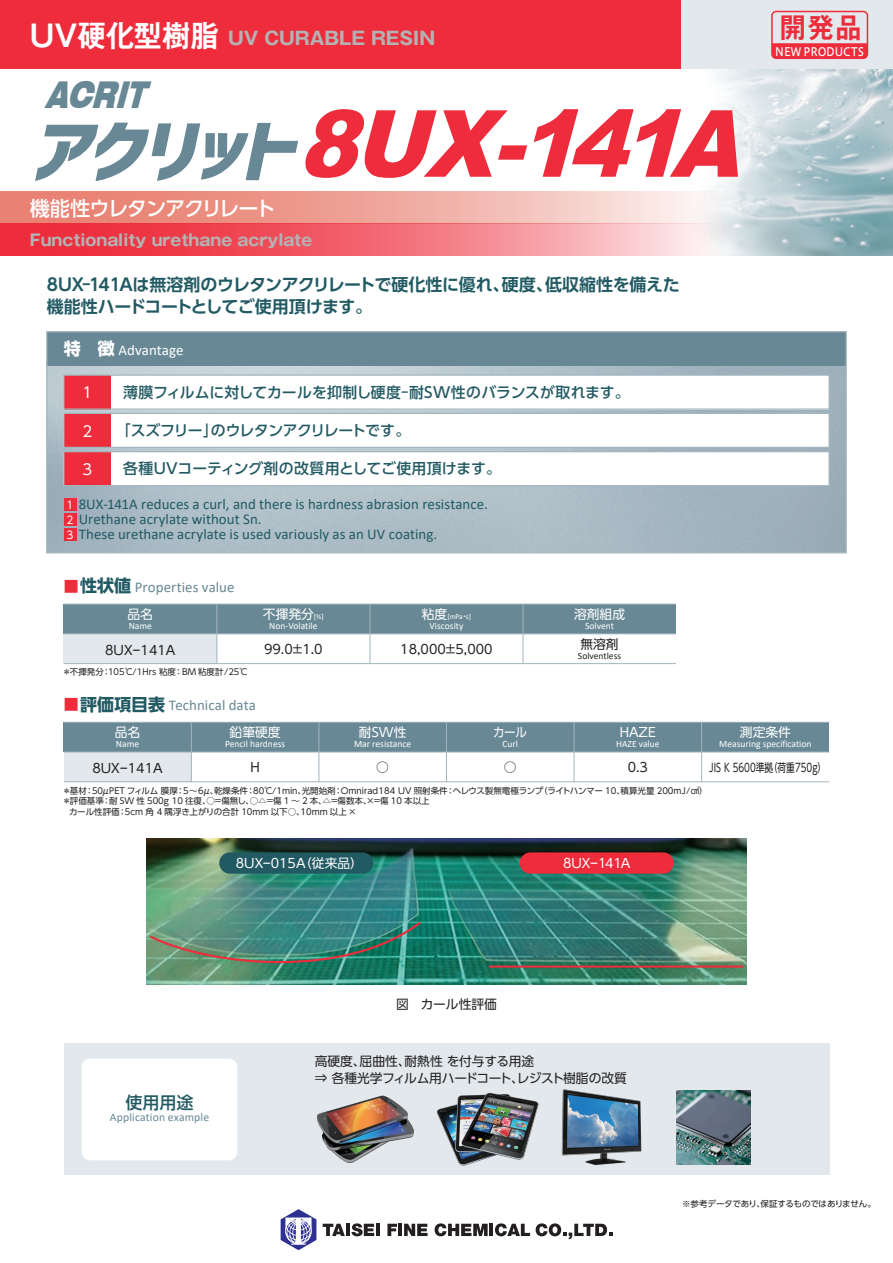
<style>
.page{position:relative;width:893px;height:1263px;background:#fff}
.page>*{position:absolute;margin:0;border:0;box-sizing:border-box;transform-origin:0 0}
.t1{font:italic 900 92.85px "Arial";color:#ee2c3b;scale:.94 1}
.t2{font:italic 900 expanded 36.9px "Swiss 721 BT";color:#688895;scale:.65 1}
.t3{font:700 27.6px "Gothic MB101 Pro De";color:#ee2c3b;scale:.94 1}
.t4{font:500 20.25px "UD Shin Go Pro";letter-spacing:-.06em;color:#fff}
.t5{font:700 18px "Gothic MB101 Pro";letter-spacing:-.005em;color:#b4b2b2}
.t6{font:700 16.95px/21.3px "UD Shin Go Pro De";letter-spacing:-.02em;color:#225a63}
.t7{font:500 16.95px "UD Shin Go Pro";color:#225a63}
.t8{font:700 15.9px "Gothic MB101 Pro";color:#b4b2b2}
.t9{font:14.85px/14.9px "Calibri";letter-spacing:.005em;color:#225a63}
.t10{font:14.85px "Calibri";color:#688895}
.t11{font:500 14.85px "UD Shin Go Pro";letter-spacing:.005em;color:#225a63}
.t12{font:500 14.85px "UD Shin Go Pro";letter-spacing:.01em;color:#225a63}
.t13{font:500 14.85px "UD Shin Go Pro";letter-spacing:-.04em;color:#225a63}
.t14{font:14.85px "Calibri";letter-spacing:.005em;color:#fff}
.t15{font:14.85px "UD Shin Go Pro";color:#fff}
.t16{font:12.75px/17px "UD Shin Go Pro";color:#231f20}
.t17{font:12.75px "UD Shin Go Pro";color:#fff}
.t18{font:12.75px "UD Shin Go Pro";color:#fff;scale:.9 1}
.t19{font:11.7px "UD Shin Go Pro";color:#231f20;scale:.75 1}
.t20{font:11.7px "Calibri";letter-spacing:.015em;color:#688895}
.t21{font:11.7px "Hiragino UD Sans Std W5";color:#fff;scale:.9 1}
.t22{font:10.65px/14.9px "UD Shin Go Pro";color:#fff;text-align:justify}
.t23{font:9.6px "Calibri";color:#fff}
.t24{font:9.6px "Calibri";color:#231f20}
.t25{font:8.55px "UD Shin Go Pro";color:#231f20}
.t26{font:7.5px "Calibri";color:#fff}
.s1{font-family:"Gothic MB101 Pro De";font-size:29.7px;color:#fff}
.s2{font-family:"Corporate Logo Bold";font-weight:400;font-size:68.25px;color:#688895}
.s3{font-family:"UD Shin Go Pro";font-weight:700;font-size:16.95px}
.s4{font-family:"UD Shin Go Pro";font-weight:700;color:#ee2c3b}
.s5{font-family:"UD Shin Go Pro";font-weight:700;font-size:16.95px;color:#225a63}
.s6{font-family:"Calibri";font-size:7.5px}
.s7{font-family:"UD Shin Go Pro";font-size:12.75px}
.s8{font-family:"UD Shin Go Pro"}
</style>
<div class="page">
<img style="left:650px;top:68px;width:243px;height:123px">
<svg style="left:0;top:191px;width:893px;height:32px;background:#e5b2ab"></svg>
<svg style="left:0;top:223px;width:893px;height:32px;background:#e38089"></svg>
<div style="left:0;top:0;width:893px;height:68px;background:#e2e8eb"></div>
<div style="left:0;top:0;width:680px;height:68px;background:#ee2c3b"></div>
<img style="left:146px;top:838px;width:601px;height:147px">
<svg style="left:48px;top:366px;width:797px;height:185px;background:#aabbc4"></svg>
<div style="left:64px;top:452px;width:765px;height:34px;background:#fff"></div>
<div style="left:64px;top:452px;width:47px;height:34px;background:#ee2c3b"></div>
<div style="left:64px;top:413px;width:765px;height:34px;background:#fff"></div>
<div style="left:64px;top:413px;width:47px;height:34px;background:#ee2c3b"></div>
<div style="left:64px;top:375px;width:765px;height:34px;background:#fff"></div>
<div style="left:64px;top:375px;width:47px;height:34px;background:#ee2c3b"></div>
<div style="left:47px;top:332px;width:799px;height:34px;background:#688895"></div>
<div style="left:46px;top:331px;width:801px;height:222px;border:1px solid #a3b6bd"></div>
<div style="left:64px;top:498px;width:13px;height:13px;background:#ee2c3b"></div>
<div style="left:64px;top:513px;width:13px;height:13px;background:#ee2c3b"></div>
<div style="left:64px;top:528px;width:13px;height:13px;background:#ee2c3b"></div>
<svg style="left:323px;top:1223px;width:51px;height:13px"></svg>
<hr style="left:376px;top:1224px;width:4px;height:12px;background:#231f20">
<svg style="left:387px;top:1224px;width:10px;height:12px"></svg>
<hr style="left:398px;top:1224px;width:4px;height:12px;background:#231f20">
<svg style="left:404px;top:1224px;width:24px;height:12px"></svg>
<svg style="left:435px;top:1223px;width:95px;height:13px"></svg>
<svg style="left:536px;top:1223px;width:76px;height:16px"></svg>
<svg style="left:281px;top:1209px;width:35px;height:41px"></svg>
<div style="left:219px;top:852px;width:154px;height:22px;background:#225a63;border-radius:11px"></div>
<div style="left:520px;top:852px;width:154px;height:22px;background:#ee2c3b;border-radius:11px"></div>
<div style="left:64px;top:722px;width:765px;height:30px;background:#688895"></div>
<div style="left:64px;top:752px;width:127px;height:30px;background:#e2e8eb"></div>
<hr style="left:64px;top:722px;width:765px;height:1px;background:#a3b6bd">
<hr style="left:64px;top:752px;width:765px;height:1px;background:#a3b6bd">
<hr style="left:64px;top:781px;width:765px;height:1px;background:#a3b6bd">
<hr style="left:191px;top:722px;width:1px;height:60px;background:#a3b6bd">
<hr style="left:318px;top:722px;width:1px;height:60px;background:#a3b6bd">
<hr style="left:446px;top:722px;width:1px;height:60px;background:#a3b6bd">
<hr style="left:574px;top:722px;width:1px;height:60px;background:#a3b6bd">
<hr style="left:701px;top:722px;width:1px;height:60px;background:#a3b6bd">
<div style="left:64px;top:604px;width:612px;height:30px;background:#688895"></div>
<div style="left:64px;top:634px;width:153px;height:30px;background:#e2e8eb"></div>
<hr style="left:64px;top:604px;width:612px;height:1px;background:#a3b6bd">
<hr style="left:64px;top:633px;width:612px;height:1px;background:#a3b6bd">
<hr style="left:64px;top:663px;width:612px;height:1px;background:#a3b6bd">
<hr style="left:216px;top:604px;width:1px;height:60px;background:#a3b6bd">
<hr style="left:369px;top:604px;width:1px;height:60px;background:#a3b6bd">
<hr style="left:523px;top:604px;width:1px;height:60px;background:#a3b6bd">
<svg style="left:35px;top:122px;width:263px;height:59px"></svg>
<hr style="left:489px;top:965px;width:254px;height:3px;background:#ee2c3b">
<img style="left:147px;top:919px;width:276px;height:61px">
<div style="left:63px;top:451px;width:767px;height:35px;border:1px solid #a3b6bd"></div>
<div style="left:63px;top:413px;width:767px;height:35px;border:1px solid #a3b6bd"></div>
<div style="left:63px;top:374px;width:767px;height:36px;border:1px solid #a3b6bd"></div>
<div style="left:64px;top:1043px;width:765px;height:132px;background:#e2e8eb"></div>
<div style="left:82px;top:1058px;width:155px;height:102px;background:#fff;border-radius:9px"></div>
<img style="left:317px;top:1095px;width:97px;height:68px">
<img style="left:436px;top:1092px;width:103px;height:74px">
<img style="left:561px;top:1089px;width:81px;height:77px">
<img style="left:676px;top:1090px;width:75px;height:75px">
<svg style="left:774px;top:43px;width:91px;height:13px"></svg>
<div style="left:771px;top:11px;width:97px;height:48px;border:2px solid #ee2c3b;border-radius:4px"></div>
<h3 class="t5" style="left:30px;top:23px;width:407px"><span class="s1">UV硬化型樹脂</span> UV CURABLE RESIN</h3>
<h2 class="t2" style="left:45px;top:73px;width:172px">ACRIT</h2>
<h1 class="t1" style="left:33px;top:76px;width:788px"><span class="s2">アクリット</span> 8UX-141A</h1>
<h3 class="t4" style="left:30px;top:191px;width:247px">機能性ウレタンアクリレート</h3>
<h3 class="t8" style="left:30px;top:227px;width:284px">Functionality urethane acrylate</h3>
<h3 class="t6" style="left:47px;top:274px;width:634px">8UX-141Aは無溶剤のウレタンアクリレートで硬化性に優れ、硬度、低収縮性を備えた機能性ハードコートとしてご使用頂けます。</h3>
<h3 class="t14" style="left:64px;top:339px;width:121px"><span class="s3">特　徴</span> Advantage</h3>
<h3 class="t15" style="left:83px;top:381px;width:11px">1</h3>
<h3 class="t15" style="left:83px;top:419px;width:11px">2</h3>
<h3 class="t15" style="left:83px;top:457px;width:11px">3</h3>
<h3 class="t11" style="left:123px;top:380px;width:508px">薄膜フィルムに対してカールを抑制し硬度-耐SW性のバランスが取れます。</h3>
<h3 class="t13" style="left:116px;top:418px;width:296px">「スズフリー」のウレタンアクリレートです。</h3>
<h3 class="t12" style="left:123px;top:456px;width:379px">各種UVコーティング剤の改質用としてご使用頂けます。</h3>
<h3 class="t9" style="left:79px;top:496px;width:411px">8UX-141A reduces a curl, and there is hardness abrasion resistance.<br>Urethane acrylate without Sn.<br>These urethane acrylate is used variously as an UV coating.</h3>
<p class="t22" style="left:67px;top:497px;width:9px">1<br>2<br>3</p>
<h3 class="t10" style="left:64px;top:576px;width:172px"><span class="s4">■</span><span class="s5">性状値</span> Properties value</h3>
<h3 class="t17" style="left:128px;top:604px;width:27px">品名</h3>
<p class="t23" style="left:129px;top:619px;width:25px">Name</p>
<h3 class="t17" style="left:263px;top:604px;width:62px">不揮発分<span class="s6">[%]</span></h3>
<p class="t23" style="left:269px;top:619px;width:50px">Non-Volatile</p>
<h3 class="t16" style="left:105px;top:641px;width:72px">8UX-141A</h3>
<h3 class="t16" style="left:264px;top:640px;width:60px">99.0±1.0</h3>
<p class="t25" style="left:63px;top:665px;width:187px">＊不揮発分：105℃/1Hrs 粘度：BM 粘度計/25℃</p>
<h3 class="t10" style="left:64px;top:694px;width:194px"><span class="s4">■</span><span class="s5">評価項目表</span> Technical data</h3>
<p class="t26" style="left:422px;top:611px;width:51px"><span class="s7">粘度</span>[mPa<span class="s8">・</span>s]</p>
<p class="t23" style="left:430px;top:619px;width:35px">Viscosity</p>
<h3 class="t16" style="left:400px;top:640px;width:94px">18,000±5,000</h3>
<h3 class="t17" style="left:574px;top:604px;width:53px">溶剤組成</h3>
<p class="t23" style="left:585px;top:619px;width:30px">Solvent</p>
<h3 class="t16" style="left:580px;top:636px;width:40px">無溶剤</h3>
<p class="t24" style="left:578px;top:649px;width:45px">Solventless</p>
<h3 class="t3" style="left:780px;top:5px;width:89px">開発品</h3>
<h3 class="t21" style="left:775px;top:43px;width:100px">NEW PRODUCTS</h3>
<h3 class="t17" style="left:115px;top:722px;width:27px">品名</h3>
<p class="t23" style="left:116px;top:737px;width:25px">Name</p>
<h3 class="t17" style="left:230px;top:722px;width:53px">鉛筆硬度</h3>
<p class="t23" style="left:225px;top:737px;width:62px">Pencil hardness</p>
<h3 class="t16" style="left:92px;top:759px;width:72px">8UX-141A</h3>
<h3 class="t16" style="left:250px;top:759px;width:11px">H</h3>
<h3 class="t17" style="left:359px;top:722px;width:49px">耐SW性</h3>
<p class="t23" style="left:354px;top:737px;width:59px">Mar resistance</p>
<h3 class="t18" style="left:493px;top:722px;width:39px">カール</h3>
<p class="t23" style="left:502px;top:737px;width:17px">Curl</p>
<h3 class="t16" style="left:504px;top:758px;width:14px">○</h3>
<h3 class="t17" style="left:620px;top:722px;width:38px">HAZE</h3>
<p class="t23" style="left:616px;top:737px;width:45px">HAZE value</p>
<h3 class="t16" style="left:376px;top:758px;width:14px">○</h3>
<h3 class="t16" style="left:628px;top:758px;width:22px">0.3</h3>
<h3 class="t17" style="left:740px;top:722px;width:53px">測定条件</h3>
<p class="t23" style="left:719px;top:737px;width:94px">Measuring specification</p>
<h3 class="t19" style="left:709px;top:758px;width:158px">JIS K 5600準拠（荷重750g）</h3>
<p class="t25" style="left:63px;top:783px;width:647px">＊基材：50μPET フィルム 膜厚：5～6μ、乾燥条件：80℃/1min、光開始剤：Omnirad184 UV 照射条件：ヘレウス製無電極ランプ（ライトハンマー 10、積算光量 200mJ/㎠）</p>
<p class="t25" style="left:63px;top:794px;width:369px">＊評価基準：耐 SW 性 500g 10 往復、○＝傷無し、○△＝傷 1 ～ 2 本、△＝傷数本、×＝傷 10 本以上</p>
<p class="t25" style="left:69px;top:805px;width:289px">カール性評価：5cm 角 4 隅浮き上がりの合計 10mm 以下○、10mm 以上×</p>
<h3 class="t17" style="left:236px;top:853px;width:129px">8UX-015A（従来品）</h3>
<h3 class="t17" style="left:563px;top:853px;width:69px">8UX-141A</h3>
<h3 class="t16" style="left:396px;top:995px;width:103px">図　カール性評価</h3>
<h3 class="t7" style="left:126px;top:1088px;width:70px">使用用途</h3>
<h3 class="t20" style="left:110px;top:1109px;width:101px">Application example</h3>
<h3 class="t16" style="left:315px;top:1053px;width:314px">高硬度、屈曲性、耐熱性 を付与する用途<br>⇒ 各種光学フィルム用ハードコート、レジスト樹脂の改質</h3>
<p class="t25" style="left:682px;top:1196px;width:195px">※参考データであり、保証するものではありません。</p>
</div>
